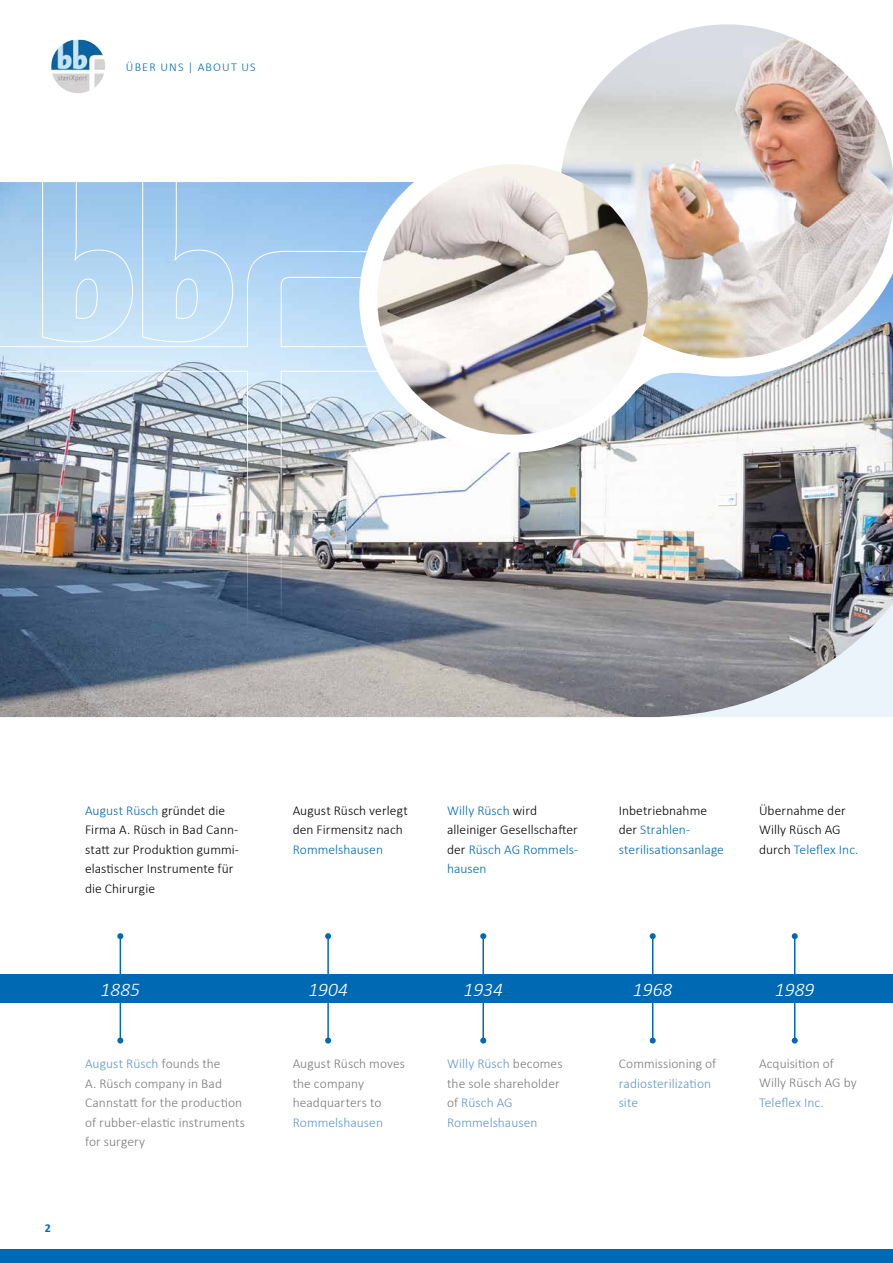
<style>
.page{position:relative;width:893px;height:1263px;background:#fff}
.page>*{position:absolute;margin:0;border:0;box-sizing:border-box;transform-origin:0 0}
.t1{font:italic 300 19.5px "Calibri";color:#fff}
.t2{font:300 13.5px/19.5px "Calibri";letter-spacing:.005em;color:#7b7b7a}
.t3{font:300 13.5px/19.5px "Calibri";letter-spacing:.005em;color:#000}
.t4{font:300 13.5px/19.5px "Calibri";letter-spacing:.005em;color:#0069b4}
.t5{font:300 13.5px/19.5px "Calibri";letter-spacing:.005em;color:#5f96d0}
.t6{font:300 12px "Calibri";letter-spacing:.1em;color:#0069b4}
.t7{font:700 12px "Calibri";color:#0069b4}
.s1{color:#0069b4}
.s2{color:#000}
.s3{color:#5f96d0}
.s4{color:#7b7b7a}
</style>
<div class="page">
<img style="left:0;top:182px;width:893px;height:535px">
<img style="left:0;top:251px;width:398px;height:467px">
<svg style="left:42px;top:182px;width:91px;height:160px;background:#b2d5f1"></svg>
<svg style="left:142px;top:182px;width:91px;height:160px;background:#b1d4f2"></svg>
<svg style="left:350px;top:182px;width:543px;height:280px"></svg>
<img style="left:561px;top:24px;width:332px;height:334px">
<img style="left:377px;top:164px;width:271px;height:271px;border-radius:135px">
<svg style="left:627px;top:349px;width:87px;height:44px"></svg>
<img style="left:51px;top:40px;width:54px;height:53px">
<div style="left:0;top:1249px;width:893px;height:14px;background:#0069b4"></div>
<hr style="left:120px;top:936px;width:1px;height:104px;background:#0069b4">
<svg style="left:117px;top:933px;width:6px;height:6px"></svg>
<svg style="left:117px;top:1037px;width:6px;height:6px"></svg>
<hr style="left:327px;top:936px;width:2px;height:104px;background:#0069b4">
<svg style="left:325px;top:933px;width:6px;height:6px"></svg>
<svg style="left:325px;top:1037px;width:6px;height:6px"></svg>
<hr style="left:482px;top:936px;width:2px;height:104px;background:#0069b4">
<svg style="left:480px;top:933px;width:6px;height:6px"></svg>
<svg style="left:480px;top:1037px;width:6px;height:6px"></svg>
<hr style="left:652px;top:936px;width:1px;height:104px;background:#0069b4">
<svg style="left:650px;top:933px;width:6px;height:6px"></svg>
<svg style="left:650px;top:1037px;width:6px;height:6px"></svg>
<hr style="left:794px;top:936px;width:1px;height:104px;background:#0069b4">
<svg style="left:792px;top:933px;width:6px;height:6px"></svg>
<svg style="left:792px;top:1037px;width:6px;height:6px"></svg>
<div style="left:0;top:974px;width:893px;height:28px;background:#0069b4"></div>
<p class="t6" style="left:126px;top:59px;width:131px">ÜBER UNS | ABOUT US</p>
<p class="t3" style="left:85px;top:800px;width:156px"><span class="s1">August Rüsch</span> gründet die<br>Firma A. Rüsch in Bad Cann&shy;statt zur Produktion gummi&shy;elastischer Instrumente für die Chirurgie</p>
<p class="t3" style="left:293px;top:800px;width:117px">August Rüsch verlegt den Firmensitz nach</p>
<p class="t4" style="left:293px;top:839px;width:92px">Rommelshausen</p>
<p class="t4" style="left:447px;top:800px;width:133px">Willy Rüsch <span class="s2">wird alleiniger Gesellschafter der</span> Rüsch AG Rommels&shy;hausen</p>
<p class="t4" style="left:619px;top:800px;width:107px"><span class="s2">Inbetriebnahme der</span> Strahlen&shy;sterilisationsanlage</p>
<p class="t3" style="left:759px;top:800px;width:101px">Übernahme der<br>Willy Rüsch AG durch <span class="s1">Teleflex Inc.</span></p>
<p class="t7" style="left:45px;top:1219px;width:8px">2</p>
<h1 class="t1" style="left:101px;top:977px;width:41px">1885</h1>
<h1 class="t1" style="left:308px;top:977px;width:41px">1904</h1>
<h1 class="t1" style="left:463px;top:977px;width:41px">1934</h1>
<h1 class="t1" style="left:633px;top:977px;width:41px">1968</h1>
<h1 class="t1" style="left:775px;top:977px;width:41px">1989</h1>
<p class="t2" style="left:85px;top:1054px;width:161px"><span class="s3">August Rüsch</span> founds the<br>A. Rüsch company in Bad<br>Cannstatt for the production of rubber-elastic instruments for surgery</p>
<p class="t2" style="left:293px;top:1054px;width:114px">August Rüsch moves the company headquarters to</p>
<p class="t5" style="left:293px;top:1112px;width:92px">Rommelshausen</p>
<p class="t5" style="left:447px;top:1054px;width:117px">Willy Rüsch <span class="s4">becomes the sole shareholder of</span> Rüsch AG<br>Rommelshausen</p>
<p class="t2" style="left:619px;top:1054px;width:99px">Commissioning of</p>
<p class="t5" style="left:619px;top:1073px;width:94px">radiosterilization site</p>
<p class="t2" style="left:759px;top:1053px;width:99px">Acquisition of<br>Willy Rüsch AG by</p>
<p class="t5" style="left:759px;top:1092px;width:66px">Teleflex Inc.</p>
</div>
